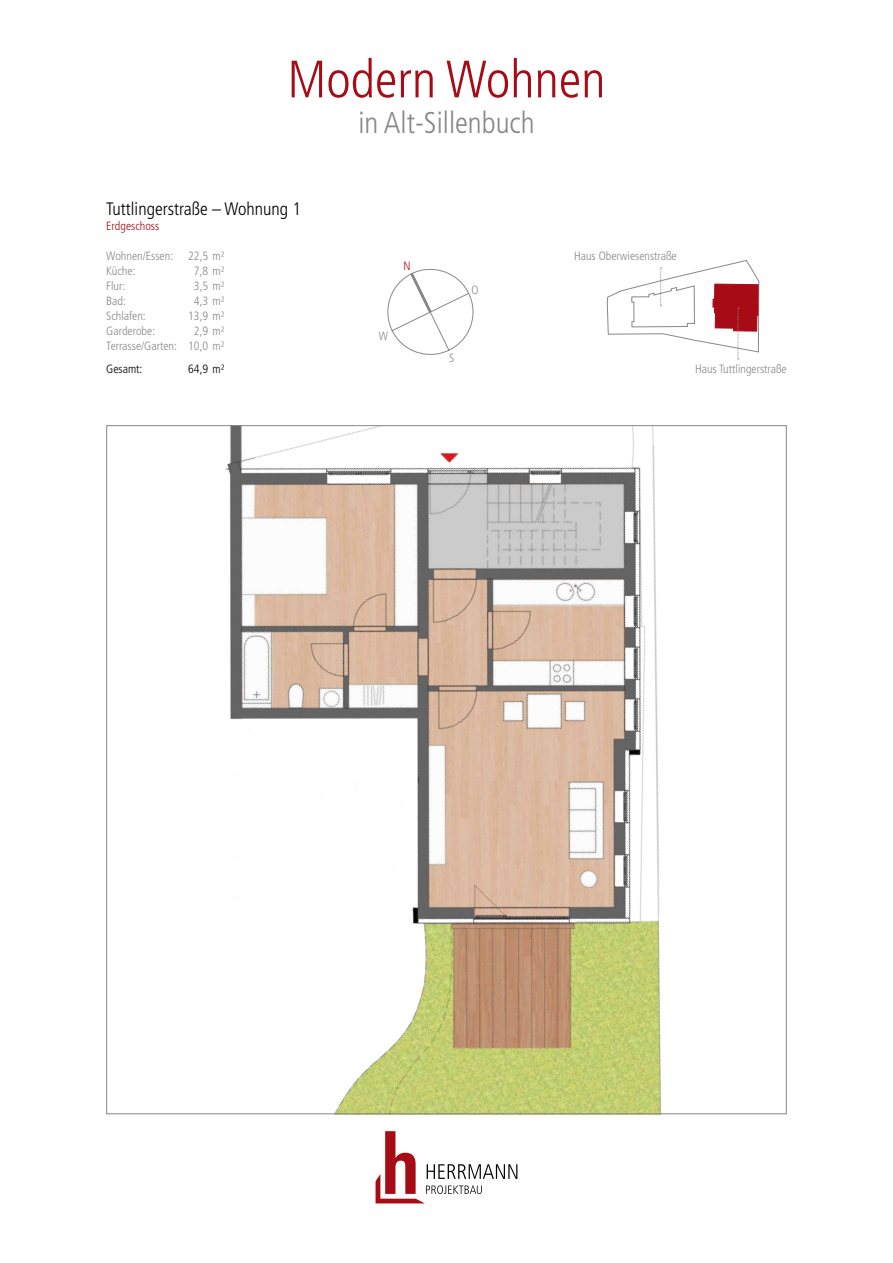
<style>
.page{position:relative;width:893px;height:1263px;background:#fff}
.page>*{position:absolute;margin:0;border:0;box-sizing:border-box;transform-origin:0 0}
.t1{font:300 condensed 52.5px "Frutiger LT Std";color:#a60b16}
.t2{font:300 condensed 30px "Frutiger LT Std";color:#87888a}
.t3{font:300 condensed 18px "Frutiger LT Std";color:#000}
.t4{font:300 condensed 12px/15px "Frutiger LT Std";color:#87888a}
.t5{font:300 condensed 12px "Frutiger LT Std";color:#000}
.t6{font:300 condensed 12px "Frutiger LT Std";color:#a60b16}
</style>
<div class="page">
<svg style="left:376px;top:1131px;width:141px;height:72px"></svg>
<img style="left:225px;top:427px;width:437px;height:685px">
<svg style="left:606px;top:260px;width:154px;height:99px"></svg>
<svg style="left:387px;top:268px;width:87px;height:87px"></svg>
<h1 class="t1" style="left:287px;top:49px;width:320px">Modern Wohnen</h1>
<h2 class="t2" style="left:358px;top:106px;width:178px">in Alt-Sillenbuch</h2>
<h3 class="t3" style="left:106px;top:199px;width:196px">Tuttlingerstraße – Wohnung 1</h3>
<p class="t6" style="left:106px;top:219px;width:55px">Erdgeschoss</p>
<p class="t4" style="left:106px;top:249px;width:120px">Wohnen/Essen: 22,5 m²<br>Küche:</p>
<p class="t4" style="left:194px;top:264px;width:32px">7,8 m²</p>
<p class="t4" style="left:106px;top:279px;width:21px">Flur:</p>
<p class="t4" style="left:194px;top:279px;width:32px">3,5 m²</p>
<p class="t4" style="left:106px;top:294px;width:21px">Bad:</p>
<p class="t4" style="left:194px;top:294px;width:32px">4,3 m²</p>
<p class="t4" style="left:106px;top:309px;width:41px">Schlafen:</p>
<p class="t4" style="left:188px;top:309px;width:38px">13,9 m²</p>
<p class="t4" style="left:106px;top:324px;width:50px">Garderobe:</p>
<p class="t4" style="left:106px;top:324px;width:120px;text-align:right">2,9 m²<br>Terrasse/Garten: 10,0 m²</p>
<p class="t5" style="left:106px;top:362px;width:38px">Gesamt:</p>
<p class="t5" style="left:188px;top:362px;width:38px">64,9 m²</p>
<p class="t6" style="left:403px;top:259px;width:9px">N</p>
<p class="t4" style="left:379px;top:329px;width:11px">W</p>
<p class="t4" style="left:472px;top:283px;width:9px">O</p>
<p class="t4" style="left:449px;top:350px;width:7px">S</p>
<p class="t4" style="left:574px;top:249px;width:104px">Haus Oberwiesenstraße</p>
<p class="t4" style="left:695px;top:361px;width:93px">Haus Tuttlingerstraße</p>
</div>
